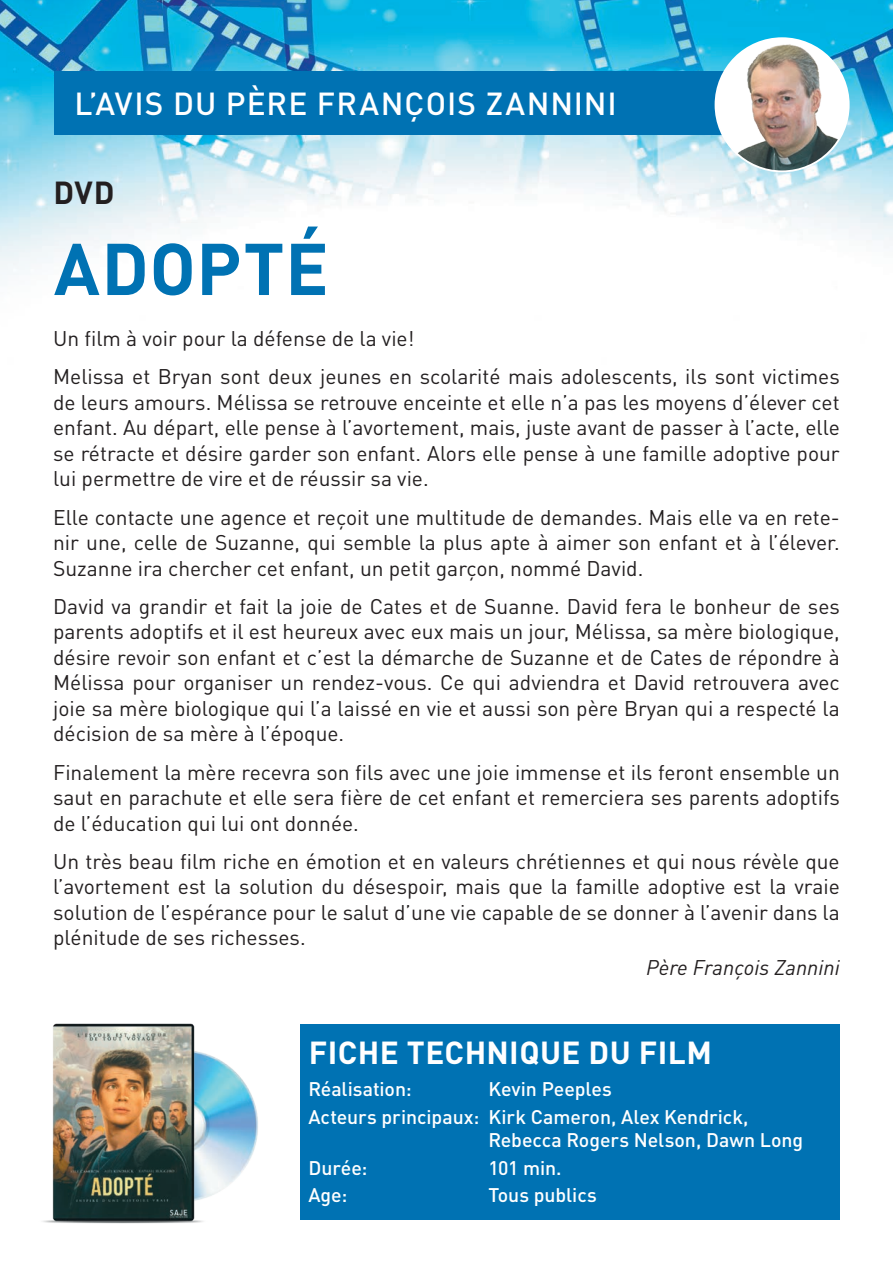
<style>
.page{position:relative;width:893px;height:1263px;background:#fff}
.page>*{position:absolute;margin:0;border:0;box-sizing:border-box;transform-origin:0 0}
.t1{font:700 72px "DIN Pro";letter-spacing:.01em;color:#0072b3}
.t2{font:500 31.5px "DIN Pro";letter-spacing:.035em;color:#fff}
.t3{font:700 31.5px "DIN Pro";letter-spacing:.015em;color:#fff}
.t4{font:700 31.5px "DIN Pro";color:#231f20}
.t5{font:21px/25.5px "DIN Pro";color:#231f20;text-align:justify}
.t6{font:italic 21px "DIN Pro";color:#231f20}
.t7{font:500 19.5px/27.6px "DIN Pro";letter-spacing:-.005em;color:#fff}
</style>
<div class="page">
<img style="left:0;top:0;width:893px;height:275px">
<div style="left:54px;top:71px;width:786px;height:64px;background:#0072b3"></div>
<img style="left:217px;top:1058px;width:41px;height:135px">
<img style="left:43px;top:1023px;width:174px;height:201px">
<div style="left:300px;top:1024px;width:540px;height:196px;background:#0072b3"></div>
<img style="left:715px;top:38px;width:132px;height:133px">
<h2 class="t2" style="left:75px;top:78px;width:544px">L’AVIS DU PÈRE FRANÇOIS ZANNINI</h2>
<h2 class="t4" style="left:53px;top:167px;width:63px">DVD</h2>
<h1 class="t1" style="left:54px;top:209px;width:276px">ADOPTÉ</h1>
<p class="t5" style="left:53px;top:317px;width:788px;line-height:38.2px">Un film à voir pour la défense de la vie!<br>Melissa et Bryan sont deux jeunes en scolarité mais adolescents, ils sont victimes</p>
<p class="t5" style="left:53px;top:387px;width:788px">de leurs amours. Mélissa se retrouve enceinte et elle n’a pas les moyens d’élever cet enfant. Au départ, elle pense à l’avortement, mais, juste avant de passer à l’acte, elle se rétracte et désire garder son enfant. Alors elle pense à une famille adoptive pour lui permettre de vire et de réussir sa vie.</p>
<p class="t5" style="left:53px;top:502px;width:788px">Elle contacte une agence et reçoit une multitude de demandes. Mais elle va en rete&shy;nir une, celle de Suzanne, qui semble la plus apte à aimer son enfant et à l’élever.<br>Suzanne ira chercher cet enfant, un petit garçon, nommé David.</p>
<p class="t5" style="left:53px;top:591px;width:788px">David va grandir et fait la joie de Cates et de Suanne. David fera le bonheur de ses parents adoptifs et il est heureux avec eux mais un jour, Mélissa, sa mère biologique, désire revoir son enfant et c’est la démarche de Suzanne et de Cates de répondre à Mélissa pour organiser un rendez-vous. Ce qui adviendra et David retrouvera avec joie sa mère biologique qui l’a laissé en vie et aussi son père Bryan qui a respecté la décision de sa mère à l’époque.</p>
<p class="t5" style="left:53px;top:757px;width:788px">Finalement la mère recevra son fils avec une joie immense et ils feront ensemble un saut en parachute et elle sera fière de cet enfant et remerciera ses parents adoptifs de l’éducation qui lui ont donnée.</p>
<p class="t5" style="left:53px;top:846px;width:788px">Un très beau film riche en émotion et en valeurs chrétiennes et qui nous révèle que l’avortement est la solution du désespoir, mais que la famille adoptive est la vraie solution de l’espérance pour le salut d’une vie capable de se donner à l’avenir dans la plénitude de ses richesses.</p>
<p class="t6" style="left:646px;top:951px;width:195px">Père François Zannini</p>
<h2 class="t3" style="left:309px;top:1026px;width:405px">FICHE TECHNIQUE DU FILM</h2>
<p class="t7" style="left:308px;top:1073px;width:105px">Réalisation:</p>
<p class="t7" style="left:308px;top:1073px;width:442px;text-indent:180px">Kevin Peeples<br>Acteurs principaux: Kirk Cameron, Alex Kendrick,</p>
<p class="t7" style="left:488px;top:1124px;width:316px">Rebecca Rogers Nelson, Dawn Long</p>
<p class="t7" style="left:308px;top:1151px;width:61px">Durée:</p>
<p class="t7" style="left:488px;top:1151px;width:75px">101 min.</p>
<p class="t7" style="left:308px;top:1179px;width:41px">Age:</p>
<p class="t7" style="left:488px;top:1179px;width:110px">Tous publics</p>
</div>
